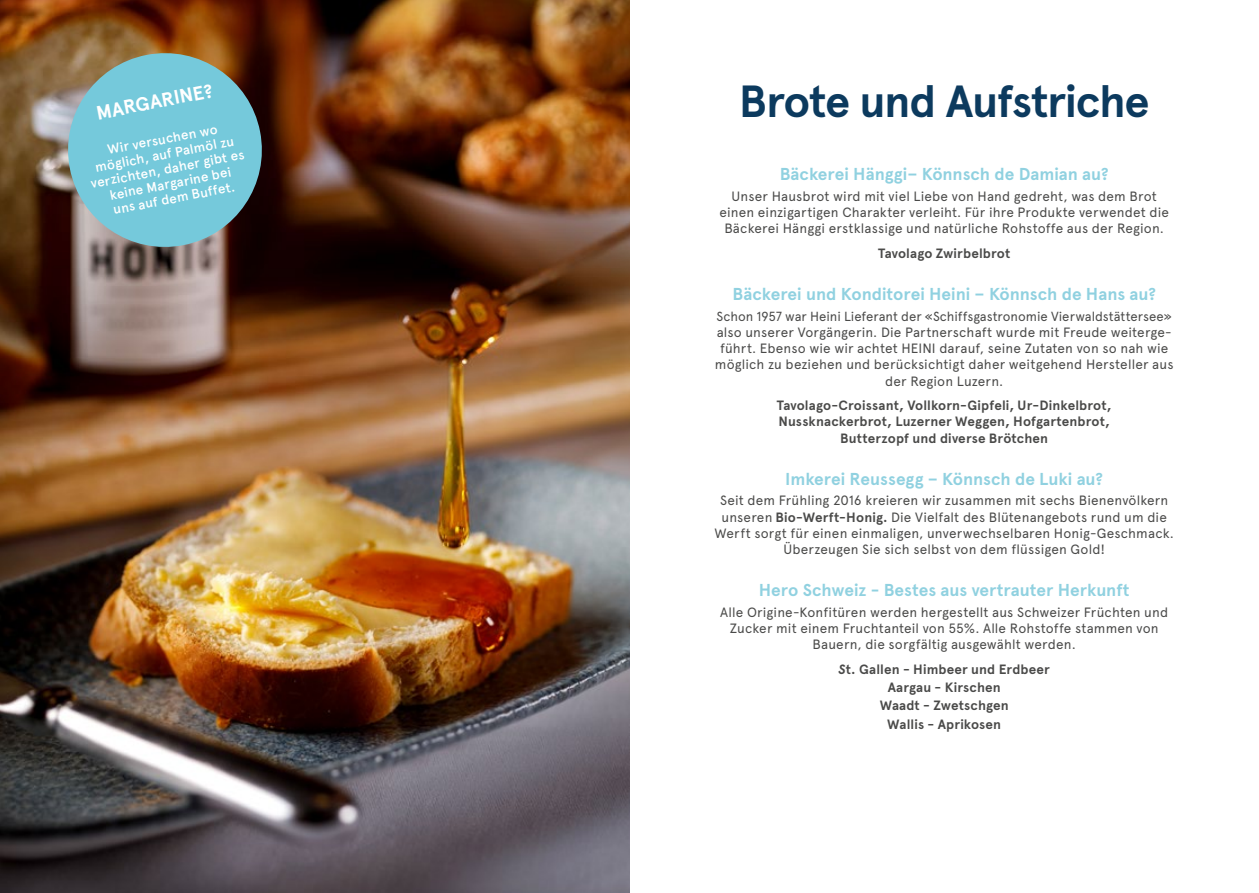
<style>
.page{position:relative;width:1259px;height:893px;background:#fff}
.page>*{position:absolute;margin:0;border:0;box-sizing:border-box;transform-origin:0 0}
.t1{font:700 45px "Apercu Pro";letter-spacing:-.03em;color:#0c3a5e}
.t2{font:700 19.5px "Apercu Pro";color:#fff}
.t3{font:700 17.25px "Apercu Pro";color:#90d1e0}
.t4{font:13.5px/16.2px "Apercu Pro";letter-spacing:.01em;color:#4a4a49;text-align:center}
.t5{font:700 13.5px/18.3px "Apercu Pro";letter-spacing:.01em;color:#4a4a49;text-align:center}
.t6{font:500 13.5px/15px "Apercu Pro";color:#fff;text-align:center}
.t7{font:13.2px "Apercu Pro";color:#4a4a49}
.s1{font-weight:700}
.s2{font-style:italic}
</style>
<div class="page">
<img style="left:0;top:0;width:629px;height:893px">
<svg style="left:60px;top:45px;width:210px;height:210px;background:#709fa6"></svg>
<h2 class="t2" style="left:94px;top:98px;width:120px;rotate:-11deg">MARGARINE?</h2>
<p class="t6" style="left:84px;top:146px;width:157px;rotate:-11deg">Wir versuchen wo möglich, auf Palmöl zu verzichten, daher gibt es keine Margarine bei<br>uns auf dem Buffet.</p>
<h1 class="t1" style="left:739px;top:67px;width:412px">Brote und Aufstriche</h1>
<p class="t3" style="left:779px;top:161px;width:331px">Bäckerei Hänggi– Könnsch de Damian au?</p>
<p class="t4" style="left:719px;top:187px;width:451px">Unser Hausbrot wird mit viel Liebe von Hand gedreht, was dem Brot einen einzigartigen Charakter verleiht. Für ihre Produkte verwendet die<br>Bäckerei Hänggi erstklassige und natürliche Rohstoffe aus der Region.</p>
<p class="t5" style="left:878px;top:244px;width:134px">Tavolago Zwirbelbrot</p>
<p class="t3" style="left:732px;top:281px;width:425px">Bäckerei und Konditorei Heini – Könnsch de Hans au?</p>
<p class="t7" style="left:716px;top:306px;width:457px">Schon 1957 war Heini Lieferant der «Schiffsgastronomie Vierwaldstättersee»</p>
<p class="t4" style="left:715px;top:323px;width:460px">also unserer Vorgängerin. Die Partnerschaft wurde mit Freude weiterge&shy;führt. Ebenso wie wir achtet HEINI darauf, seine Zutaten von so nah wie möglich zu beziehen und berücksichtigt daher weitgehend Hersteller aus der Region Luzern.</p>
<p class="t5" style="left:777px;top:397px;width:336px;line-height:16.2px">Tavolago-Croissant, Vollkorn-Gipfeli, Ur-Dinkelbrot,<br>Nussknackerbrot, Luzerner Weggen, Hofgartenbrot,<br>Butterzopf und diverse Brötchen</p>
<p class="t3" style="left:785px;top:466px;width:319px">Imkerei Reussegg – Könnsch de Luki au?</p>
<p class="t4" style="left:714px;top:492px;width:461px">Seit dem Frühling 2016 kreieren wir zusammen mit sechs Bienenvölkern unseren <span class="s1">Bio-Werft-Honig.</span> Die Vielfalt des Blütenangebots rund um die Werft sorgt für einen einmaligen, unverwechselbaren Honig-Geschmack.<br>Überzeugen Sie sich selbst von dem flüssigen Gold!</p>
<p class="t3" style="left:759px;top:577px;width:372px">Hero Schweiz - Bestes aus vertrauter Herkunft</p>
<p class="t4" style="left:720px;top:603px;width:449px">Alle Origine-Konfitüren werden hergestellt aus Schweizer Früchten und<br>Zucker mit einem Fruchtanteil von 55%. Alle Rohstoffe stammen von<br>Bauern, die sorgfältig ausgewählt werden.</p>
<p class="t5" style="left:838px;top:660px;width:213px"><span class="s2">S</span>t. Gallen - Himbeer und Erdbeer<br>Aargau - Kirschen<br>Waadt - Zwetschgen<br>Wallis - Aprikosen</p>
</div>
